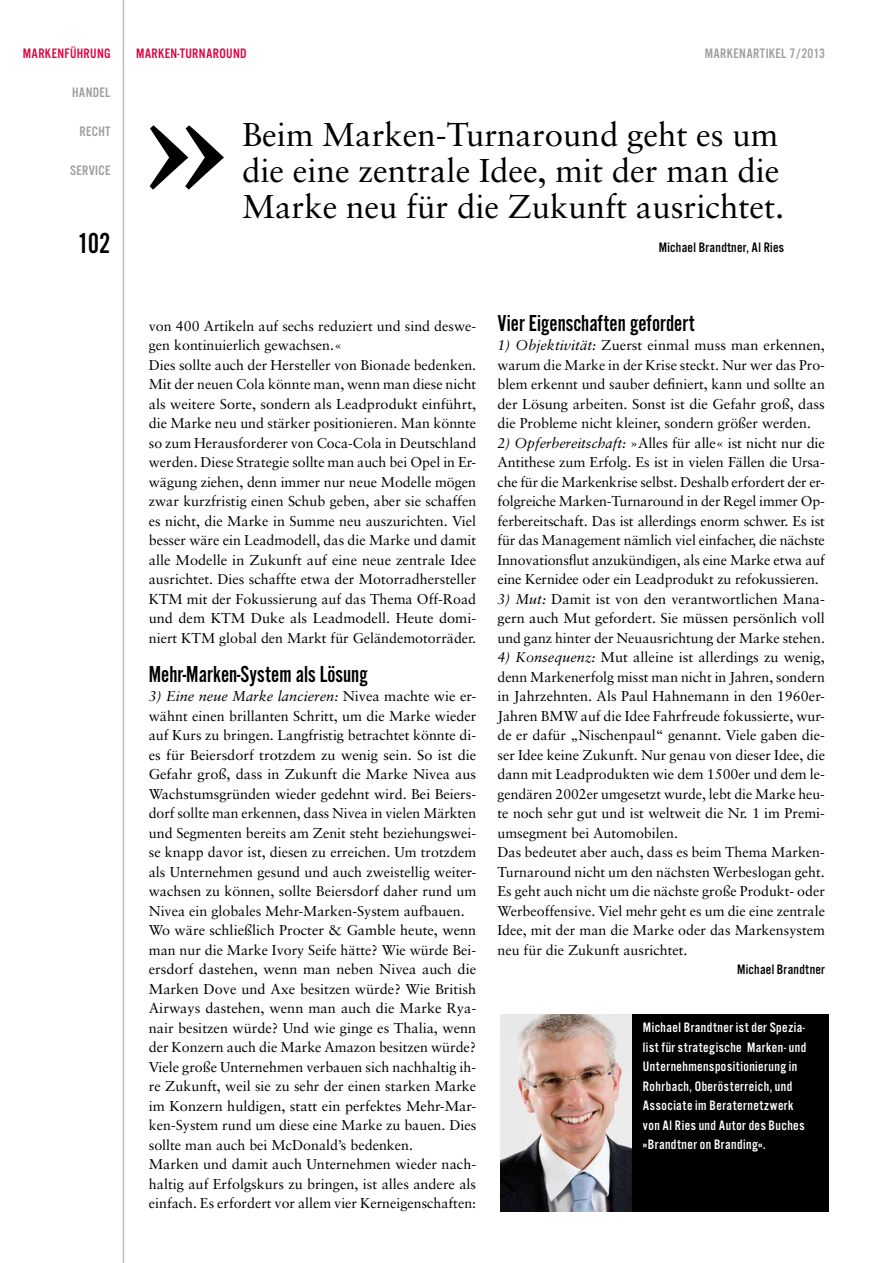
<style>
.page{position:relative;width:893px;height:1263px;background:#fff}
.page>*{position:absolute;margin:0;border:0;box-sizing:border-box;transform-origin:0 0}
.t1{font:700 193.65px "Sabon";color:#000}
.t2{font:33px/36px "Sabon";color:#000}
.t3{font:30px "Alternate Got No 2 D";color:#000}
.t4{font:24px "Alternate Got No 2 D";color:#000}
.t5{font:14.25px/19.5px "Sabon";color:#000}
.t6{font:14.25px/19.5px "Alternate Got No 3 D";letter-spacing:.035em;color:#fff}
.t7{font:14.25px "Alternate Got No 3 D";letter-spacing:.02em;color:#000}
.t8{font:14.25px "Alternate Got No 3 D";letter-spacing:.025em;color:#9c9e9f}
.t9{font:14.25px "Alternate Got No 3 D";letter-spacing:.025em;color:#e20040}
.s1{font-style:italic}
</style>
<div class="page">
<hr style="left:123px;top:0;width:1px;height:1263px;background:#bbbdbe">
<div style="left:630px;top:1015px;width:198px;height:197px;background:#000"></div>
<img style="left:501px;top:1015px;width:131px;height:197px">
<p class="t9" style="left:23px;top:46px;width:8px">MARKEN</p>
<p class="t9" style="left:64px;top:46px;width:48px">FÜHRUNG</p>
<p class="t8" style="left:72px;top:85px;width:40px">HANDEL</p>
<p class="t8" style="left:79px;top:124px;width:33px">RECHT</p>
<p class="t8" style="left:70px;top:163px;width:41px">SERVICE</p>
<p class="t9" style="left:136px;top:46px;width:111px">Marken-Turnaround</p>
<p class="t8" style="left:705px;top:46px;width:122px">Markenarti kel 7/2013</p>
<h1 class="t1" style="left:133px;top:16px;width:109px">»</h1>
<h2 class="t2" style="left:242px;top:116px;width:539px">Beim Marken-Turnaround geht es um die eine zentrale Idee, mit der man die</h2>
<h2 class="t2" style="left:242px;top:188px;width:544px">Marke neu für die Zukunft ausrichtet.</h2>
<h3 class="t3" style="left:78px;top:227px;width:34px">102</h3>
<p class="t7" style="left:659px;top:240px;width:127px">Michael Brandtner, Al Ries</p>
<p class="t5" style="left:149px;top:316px;width:329px">von 400 Artikeln auf sechs reduziert und sind deswe&shy;gen kontinuierlich gewachsen.«<br>Dies sollte auch der Hersteller von Bionade bedenken.<br>Mit der neuen Cola könnte man, wenn man diese nicht als weitere Sorte, sondern als Leadprodukt einführt, die Marke neu und stärker positionieren. Man könnte so zum Herausforderer von Coca-Cola in Deutschland werden. Diese Strategie sollte man auch bei Opel in Er&shy;wägung ziehen, denn immer nur neue Modelle mögen zwar kurzfristig einen Schub geben, aber sie schaffen es nicht, die Marke in Summe neu auszurichten. Viel besser wäre ein Leadmodell, das die Marke und damit alle Modelle in Zukunft auf eine neue zentrale Idee ausrichtet. Dies schaffte etwa der Motorradhersteller KTM mit der Fokussierung auf das Thema Off-Road und dem KTM Duke als Leadmodell. Heute domi&shy;niert KTM global den Markt für Geländemotorräder.</p>
<h3 class="t4" style="left:149px;top:661px;width:220px">Mehr-Marken-System als Lösung</h3>
<p class="t5" style="left:149px;top:686px;width:329px"><span class="s1">3) Eine neue Marke lancieren:</span> Nivea machte wie er&shy;wähnt einen brillanten Schritt, um die Marke wieder auf Kurs zu bringen. Langfristig betrachtet könnte di&shy;es für Beiersdorf trotzdem zu wenig sein. So ist die Gefahr groß, dass in Zukunft die Marke Nivea aus Wachstumsgründen wieder gedehnt wird. Bei Beiers&shy;dorf sollte man erkennen, dass Nivea in vielen Märkten und Segmenten bereits am Zenit steht beziehungswei&shy;se knapp davor ist, diesen zu erreichen. Um trotzdem als Unternehmen gesund und auch zweistellig weiter&shy;wachsen zu können, sollte Beiersdorf daher rund um Nivea ein globales Mehr-Marken-System aufbauen.<br>Wo wäre schließlich Procter &amp; Gamble heute, wenn man nur die Marke Ivory Seife hätte? Wie würde Bei&shy;ersdorf dastehen, wenn man neben Nivea auch die Marken Dove und Axe besitzen würde? Wie British Airways dastehen, wenn man auch die Marke Rya&shy;nair besitzen würde? Und wie ginge es Thalia, wenn der Konzern auch die Marke Amazon besitzen würde?<br>Viele große Unternehmen verbauen sich nachhaltig ih&shy;re Zukunft, weil sie zu sehr der einen starken Marke im Konzern huldigen, statt ein perfektes Mehr-Mar&shy;ken-System rund um diese eine Marke zu bauen. Dies sollte man auch bei McDonald’s bedenken.<br>Marken und damit auch Unternehmen wieder nach&shy;haltig auf Erfolgskurs zu bringen, ist alles andere als einfach. Es erfordert vor allem vier Kerneigenschaften:</p>
<h3 class="t4" style="left:497px;top:310px;width:199px">Vier Eigenschaften gefordert</h3>
<p class="t5" style="left:497px;top:335px;width:329px;text-align:justify"><span class="s1">1) Objektivität:</span> Zuerst einmal muss man erkennen, warum die Marke in der Krise steckt. Nur wer das Pro&shy;blem erkennt und sauber definiert, kann und sollte an der Lösung arbeiten. Sonst ist die Gefahr groß, dass die Probleme nicht kleiner, sondern größer werden.</p>
<p class="t5" style="left:497px;top:433px;width:329px;text-align:justify"><span class="s1">2) Opferbereitschaft:</span> »Alles für alle« ist nicht nur die Antithese zum Erfolg. Es ist in vielen Fällen die Ursa&shy;che für die Markenkrise selbst. Deshalb erfordert der er&shy;folgreiche Marken-Turnaround in der Regel immer Op&shy;ferbereitschaft. Das ist allerdings enorm schwer. Es ist für das Management nämlich viel einfacher, die nächste Innovationsflut anzukündigen, als eine Marke etwa auf eine Kernidee oder ein Leadprodukt zu refokussieren.</p>
<p class="t5" style="left:497px;top:589px;width:329px;text-align:justify"><span class="s1">3) Mut:</span> Damit ist von den verantwortlichen Mana&shy;gern auch Mut gefordert. Sie müssen persönlich voll und ganz hinter der Neuausrichtung der Marke stehen.</p>
<p class="t5" style="left:497px;top:647px;width:329px"><span class="s1">4) Konsequenz:</span> Mut alleine ist allerdings zu wenig, denn Markenerfolg misst man nicht in Jahren, sondern in Jahrzehnten. Als Paul Hahnemann in den 1960er-Jahren BMW auf die Idee Fahrfreude fokussierte, wur&shy;de er dafür „Nischenpaul“ genannt. Viele gaben die&shy;ser Idee keine Zukunft. Nur genau von dieser Idee, die dann mit Leadprodukten wie dem 1500er und dem le&shy;gendären 2002er umgesetzt wurde, lebt die Marke heu&shy;te noch sehr gut und ist weltweit die Nr. 1 im Premi&shy;umsegment bei Automobilen.<br>Das bedeutet aber auch, dass es beim Thema Marken-Turnaround nicht um den nächsten Werbeslogan geht.<br>Es geht auch nicht um die nächste große Produkt- oder Werbeoffensive. Viel mehr geht es um die eine zentrale Idee, mit der man die Marke oder das Markensystem neu für die Zukunft ausrichtet.</p>
<p class="t7" style="left:737px;top:962px;width:89px">Michael Brandtner</p>
<p class="t6" style="left:643px;top:1018px;width:165px">Michael Brandtner ist der Spezia&shy;list für strategische Marken- und<br>Unternehmenspositionierung in<br>Rohrbach, Oberösterreich, und<br>Associate im Beraternetzwerk von Al Ries und Autor des Buches »Brandtner on Branding«.</p>
</div>
